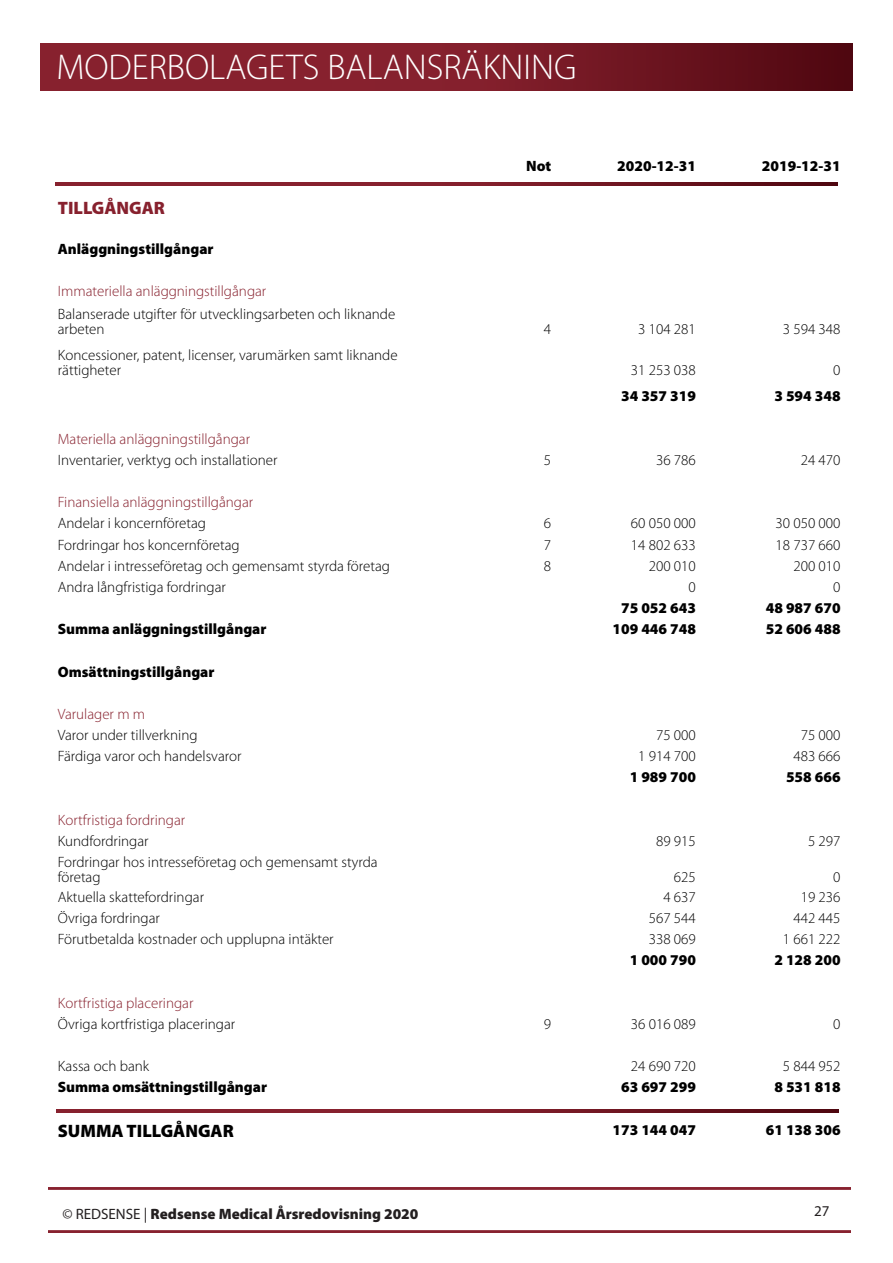
<style>
.page{position:relative;width:893px;height:1263px;background:#fff}
.page>*{position:absolute;margin:0;border:0;box-sizing:border-box;transform-origin:0 0}
.t1{font:300 36px "Myriad Pro";color:#fff}
.t2{font:900 18px "Myriad Pro";color:#000}
.t3{font:900 18px "Myriad Pro";color:#87212e}
.t4{font:300 15px/15px "Myriad Pro";color:#000}
.t5{font:900 15px "Myriad Pro";color:#000}
.t6{font:300 15px "Myriad Pro";color:#87212e}
.t7{font:900 15px "Myriad Pro";color:#231f20}
.t8{font:15px "Myriad Pro";color:#231f20}
.s1{font-weight:400}
</style>
<div class="page">
<div style="left:40px;top:43px;width:813px;height:47px;background:linear-gradient(to right,#952836,#5e0e18)"></div>
<svg style="left:56px;top:182px;width:781px;height:3px"></svg>
<svg style="left:56px;top:1109px;width:782px;height:3px"></svg>
<svg style="left:49px;top:1187px;width:802px;height:46px"></svg>
<h1 class="t1" style="left:56px;top:52px;width:522px">MODERBOLAGETS BALANSRÄKNING</h1>
<p class="t3" style="left:58px;top:200px;width:109px">TILLGÅNGAR</p>
<p class="t5" style="left:58px;top:243px;width:157px">Anläggningstillgångar</p>
<p class="t6" style="left:58px;top:285px;width:210px">Immateriella anläggningstillgångar</p>
<p class="t4" style="left:58px;top:308px;width:339px">Balanserade utgifter för utvecklingsarbeten och liknande arbeten</p>
<p class="t4" style="left:58px;top:349px;width:341px">Koncessioner, patent, licenser, varumärken samt liknande rättigheter</p>
<p class="t5" style="left:526px;top:160px;width:27px">Not</p>
<p class="t5" style="left:617px;top:160px;width:80px">2020-12-31</p>
<p class="t5" style="left:762px;top:160px;width:80px">2019-12-31</p>
<p class="t4" style="left:544px;top:323px;width:9px">4</p>
<p class="t4" style="left:638px;top:323px;width:59px">3 104 281</p>
<p class="t4" style="left:783px;top:323px;width:59px">3 594 348</p>
<p class="t4" style="left:631px;top:364px;width:67px">31 253 038</p>
<p class="t4" style="left:833px;top:364px;width:9px">0</p>
<p class="t5" style="left:621px;top:390px;width:76px">34 357 319</p>
<p class="t5" style="left:774px;top:390px;width:68px">3 594 348</p>
<p class="t6" style="left:58px;top:432px;width:194px">Materiella anläggningstillgångar</p>
<p class="t4" style="left:58px;top:454px;width:221px">Inventarier, verktyg och installationer</p>
<p class="t4" style="left:544px;top:454px;width:9px">5</p>
<p class="t4" style="left:656px;top:454px;width:41px">36 786</p>
<p class="t4" style="left:801px;top:454px;width:41px">24 470</p>
<p class="t6" style="left:58px;top:496px;width:197px">Finansiella anläggningstillgångar</p>
<p class="t4" style="left:58px;top:517px;width:150px">Andelar i koncernföretag</p>
<p class="t4" style="left:544px;top:517px;width:9px">6</p>
<p class="t4" style="left:631px;top:517px;width:67px">60 050 000</p>
<p class="t4" style="left:775px;top:517px;width:67px">30 050 000</p>
<p class="t4" style="left:58px;top:538px;width:183px">Fordringar hos koncernföretag</p>
<p class="t4" style="left:544px;top:538px;width:9px">7</p>
<p class="t4" style="left:631px;top:538px;width:67px">14 802 633</p>
<p class="t4" style="left:775px;top:538px;width:67px">18 737 660</p>
<p class="t4" style="left:58px;top:559px;width:334px">Andelar i intresseföretag och gemensamt styrda företag</p>
<p class="t4" style="left:544px;top:559px;width:9px">8</p>
<p class="t4" style="left:649px;top:559px;width:49px">200 010</p>
<p class="t4" style="left:793px;top:559px;width:49px">200 010</p>
<p class="t4" style="left:58px;top:581px;width:170px">Andra långfristiga fordringar</p>
<p class="t4" style="left:689px;top:581px;width:9px">0</p>
<p class="t4" style="left:833px;top:581px;width:9px">0</p>
<p class="t5" style="left:621px;top:602px;width:76px">75 052 643</p>
<p class="t5" style="left:766px;top:602px;width:76px">48 987 670</p>
<p class="t5" style="left:58px;top:623px;width:210px">Summa anläggningstillgångar</p>
<p class="t5" style="left:613px;top:623px;width:85px">109 446 748</p>
<p class="t5" style="left:766px;top:623px;width:76px">52 606 488</p>
<p class="t5" style="left:58px;top:665px;width:158px">Omsättningstillgångar</p>
<p class="t6" style="left:58px;top:708px;width:89px">Varulager m m</p>
<p class="t4" style="left:58px;top:729px;width:141px">Varor under tillverkning</p>
<p class="t4" style="left:656px;top:729px;width:41px">75 000</p>
<p class="t4" style="left:801px;top:729px;width:41px">75 000</p>
<p class="t4" style="left:58px;top:750px;width:185px">Färdiga varor och handelsvaror</p>
<p class="t4" style="left:638px;top:750px;width:59px">1 914 700</p>
<p class="t4" style="left:793px;top:750px;width:49px">483 666</p>
<p class="t5" style="left:630px;top:771px;width:68px">1 989 700</p>
<p class="t5" style="left:786px;top:771px;width:56px">558 666</p>
<p class="t6" style="left:58px;top:813px;width:129px">Kortfristiga fordringar</p>
<p class="t4" style="left:58px;top:835px;width:92px">Kundfordringar</p>
<p class="t4" style="left:656px;top:835px;width:41px">89 915</p>
<p class="t4" style="left:808px;top:835px;width:34px">5 297</p>
<p class="t4" style="left:58px;top:855px;width:321px">Fordringar hos intresseföretag och gemensamt styrda företag</p>
<p class="t4" style="left:674px;top:870px;width:23px">625</p>
<p class="t4" style="left:833px;top:870px;width:9px">0</p>
<p class="t4" style="left:58px;top:890px;width:148px">Aktuella skattefordringar</p>
<p class="t4" style="left:663px;top:890px;width:34px">4 637</p>
<p class="t4" style="left:801px;top:890px;width:41px">19 236</p>
<p class="t4" style="left:58px;top:912px;width:104px">Övriga fordringar</p>
<p class="t4" style="left:649px;top:912px;width:49px">567 544</p>
<p class="t4" style="left:793px;top:912px;width:49px">442 445</p>
<p class="t4" style="left:58px;top:933px;width:277px">Förutbetalda kostnader och upplupna intäkter</p>
<p class="t4" style="left:649px;top:933px;width:49px">338 069</p>
<p class="t4" style="left:783px;top:933px;width:59px">1 661 222</p>
<p class="t5" style="left:630px;top:954px;width:68px">1 000 790</p>
<p class="t5" style="left:774px;top:954px;width:68px">2 128 200</p>
<p class="t6" style="left:58px;top:996px;width:137px">Kortfristiga placeringar</p>
<p class="t4" style="left:58px;top:1017px;width:179px">Övriga kortfristiga placeringar</p>
<p class="t4" style="left:544px;top:1017px;width:9px">9</p>
<p class="t4" style="left:631px;top:1017px;width:67px">36 016 089</p>
<p class="t4" style="left:833px;top:1017px;width:9px">0</p>
<p class="t4" style="left:58px;top:1060px;width:93px">Kassa och bank</p>
<p class="t4" style="left:631px;top:1060px;width:67px">24 690 720</p>
<p class="t4" style="left:783px;top:1060px;width:59px">5 844 952</p>
<p class="t5" style="left:58px;top:1081px;width:211px">Summa omsättningstillgångar</p>
<p class="t5" style="left:621px;top:1081px;width:76px">63 697 299</p>
<p class="t5" style="left:774px;top:1081px;width:68px">8 531 818</p>
<p class="t2" style="left:58px;top:1123px;width:178px">SUMMA TILLGÅNGAR</p>
<p class="t5" style="left:613px;top:1123px;width:85px">173 144 047</p>
<p class="t5" style="left:766px;top:1123px;width:76px">61 138 306</p>
<p class="t7" style="left:62px;top:1207px;width:358px"><span class="s1">© REDSENSE |</span> Redsense Medical Årsredovisning 2020</p>
<p class="t8" style="left:814px;top:1205px;width:17px">27</p>
</div>
